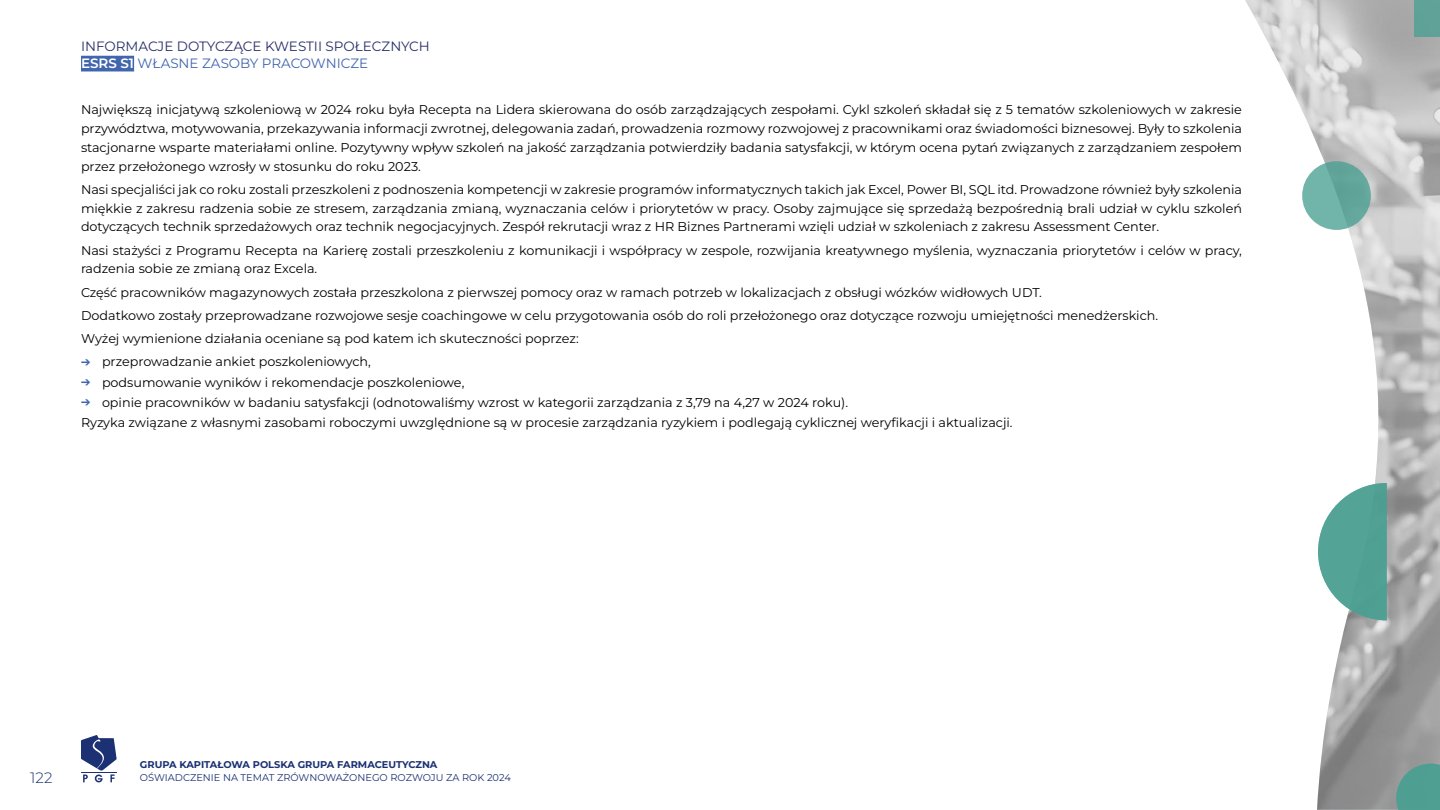
<style>
.page{position:relative;width:1440px;height:810px;background:#fff}
.page>*{position:absolute;margin:0;border:0;box-sizing:border-box;transform-origin:0 0}
.t1{font:300 15px "Montserrat";color:#1b3173}
.t2{font:13.5px/17.2px "Montserrat";color:#272f68}
.t3{font:12.75px/18.8px "Montserrat";color:#000}
.t4{font:9.82px "Montserrat";color:#1b3173}
.t5{font:700 9.82px "Montserrat";color:#1b3173}
.s1{font-weight:600;color:#fff}
.s2{color:#4166ae}
</style>
<div class="page">
<img style="left:1245px;top:0;width:195px;height:810px">
<svg style="left:1302px;top:161px;width:69px;height:69px;background:#6bada2"></svg>
<svg style="left:1318px;top:483px;width:69px;height:137px"></svg>
<svg style="left:1396px;top:764px;width:44px;height:46px;background:#589e92"></svg>
<div style="left:1414px;top:0;width:26px;height:37px;background:#5fa297"></div>
<svg style="left:81px;top:735px;width:36px;height:47px"></svg>
<div style="left:81px;top:56px;width:53px;height:15px;background:#4166ae"></div>
<p class="t2" style="left:81px;top:38px;width:350px">INFORMACJE DOTYCZĄCE KWESTII SPOŁECZNYCH<br><span class="s1">ESRS S1</span> <span class="s2">WŁASNE ZASOBY PRACOWNICZE</span></p>
<p class="t3" style="left:81px;top:101px;width:1163px;text-align:justify">Największą inicjatywą szkoleniową w 2024 roku była Recepta na Lidera skierowana do osób zarządzających zespołami. Cykl szkoleń składał się z 5 tematów szkoleniowych w zakresie przywództwa, motywowania, przekazywania informacji zwrotnej, delegowania zadań, prowadzenia rozmowy rozwojowej z pracownikami oraz świadomości biznesowej. Były to szkolenia stacjonarne wsparte materiałami online. Pozytywny wpływ szkoleń na jakość zarządzania potwierdziły badania satysfakcji, w którym ocena pytań związanych z zarządzaniem zespołem przez przełożonego wzrosły w stosunku do roku 2023.</p>
<p class="t3" style="left:81px;top:181px;width:1163px;text-align:justify">Nasi specjaliści jak co roku zostali przeszkoleni z podnoszenia kompetencji w zakresie programów informatycznych takich jak Excel, Power BI, SQL itd. Prowadzone również były szkolenia miękkie z zakresu radzenia sobie ze stresem, zarządzania zmianą, wyznaczania celów i priorytetów w pracy. Osoby zajmujące się sprzedażą bezpośrednią brali udział w cyklu szkoleń dotyczących technik sprzedażowych oraz technik negocjacyjnych. Zespół rekrutacji wraz z HR Biznes Partnerami wzięli udział w szkoleniach z zakresu Assessment Center.</p>
<p class="t3" style="left:81px;top:242px;width:1163px">Nasi stażyści z Programu Recepta na Karierę zostali przeszkoleniu z komunikacji i współpracy w zespole, rozwijania kreatywnego myślenia, wyznaczania priorytetów i celów w pracy, radzenia sobie ze zmianą oraz Excela.</p>
<p class="t3" style="left:81px;top:281px;width:1079px;line-height:23.2px">Część pracowników magazynowych została przeszkolona z pierwszej pomocy oraz w ramach potrzeb w lokalizacjach z obsługi wózków widłowych UDT.<br>Dodatkowo zostały przeprowadzane rozwojowe sesje coachingowe w celu przygotowania osób do roli przełożonego oraz dotyczące rozwoju umiejętności menedżerskich.<br>Wyżej wymienione działania oceniane są pod katem ich skuteczności poprzez:</p>
<p class="t3" style="left:81px;top:353px;width:291px"><span class="s2">➔</span> przeprowadzanie ankiet poszkoleniowych,</p>
<p class="t3" style="left:81px;top:374px;width:385px"><span class="s2">➔</span> podsumowanie wyników i rekomendacje poszkoleniowe,</p>
<p class="t3" style="left:81px;top:393px;width:933px;line-height:20.2px"><span class="s2">➔</span> opinie pracowników w badaniu satysfakcji (odnotowaliśmy wzrost w kategorii zarządzania z 3,79 na 4,27 w 2024 roku).<br>Ryzyka związane z własnymi zasobami roboczymi uwzględnione są w procesie zarządzania ryzykiem i podlegają cyklicznej weryfikacji i aktualizacji.</p>
<p class="t1" style="left:30px;top:768px;width:24px">122</p>
<p class="t5" style="left:140px;top:757px;width:299px">GRUPA KAPITAŁOWA POLSKA GRUPA FARMACEUTYCZNA</p>
<p class="t4" style="left:140px;top:771px;width:373px">OŚWIADCZENIE NA TEMAT ZRÓWNOWAŻONEGO ROZWOJU ZA ROK 2024</p>
</div>
